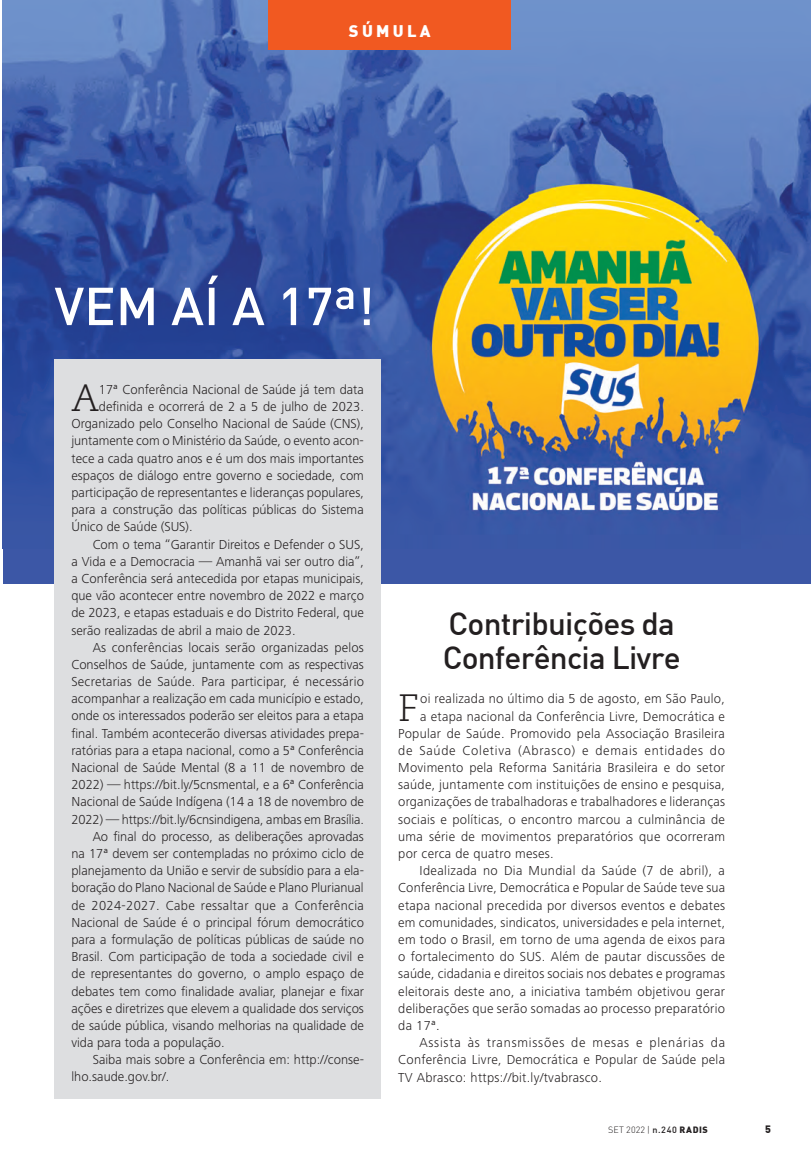
<style>
.page{position:relative;width:811px;height:1171px;background:#fff}
.page>*{position:absolute;margin:0;border:0;box-sizing:border-box;transform-origin:0 0}
.t1{font:500 52.5px "DIN";color:#fff}
.t2{font:300 38.1px "Caecilia LT Std";color:#231f20}
.t3{font:500 31.5px/34.3px "DIN";letter-spacing:-.025em;color:#231f20}
.t4{font:900 16.5px "DIN";letter-spacing:.2em;color:#fff}
.t5{font:300 13.5px "Frutiger Next LT";color:#231f20}
.t6{font:300 13.5px "Frutiger Next LT";letter-spacing:.02em;color:#231f20}
.t7{font:300 13.5px "Frutiger Next LT";letter-spacing:.055em;color:#231f20}
.t8{font:300 13.5px "Frutiger Next LT";letter-spacing:.025em;color:#231f20}
.t9{font:900 10.5px "DIN";color:#231f20}
.t10{font:300 9px "DIN";letter-spacing:.02em;color:#231f20}
.s1{font-weight:500}
.s2{font-weight:900}
</style>
<div class="page">
<div style="left:3px;top:350px;width:807px;height:233px;background:#3c57a6"></div>
<img style="left:3px;top:0;width:807px;height:517px">
<div style="left:54px;top:359px;width:327px;height:739px;background:#dddee0"></div>
<div style="left:268px;top:0;width:243px;height:50px;background:#f15921"></div>
<p class="t4" style="left:349px;top:20px;width:83px">SÚMULA</p>
<h1 class="t1" style="left:54px;top:273px;width:321px">VEM AÍ A 17ª!</h1>
<h2 class="t2" style="left:71px;top:376px;width:29px">A</h2>
<p class="t5" style="left:99px;top:382px;width:266px">17ª Conferência Nacional de Saúde já tem data</p>
<p class="t5" style="left:99px;top:399px;width:266px">definida e ocorrerá de 2 a 5 de julho de 2023.</p>
<p class="t5" style="left:71px;top:416px;width:294px">Organizado pelo Conselho Nacional de Saúde (CNS),</p>
<p class="t5" style="left:71px;top:433px;width:294px">juntamente com o Ministério da Saúde, o evento acon-</p>
<p class="t5" style="left:71px;top:451px;width:294px">tece a cada quatro anos e é um dos mais importantes</p>
<p class="t5" style="left:71px;top:468px;width:294px">espaços de diálogo entre governo e sociedade, com</p>
<p class="t5" style="left:71px;top:485px;width:294px">participação de representantes e lideranças populares,</p>
<p class="t5" style="left:71px;top:502px;width:294px">para a construção das políticas públicas do Sistema</p>
<p class="t5" style="left:71px;top:519px;width:123px">Único de Saúde (SUS).</p>
<p class="t5" style="left:93px;top:537px;width:273px">Com o tema “Garantir Direitos e Defender o SUS,</p>
<p class="t5" style="left:71px;top:554px;width:294px">a Vida e a Democracia — Amanhã vai ser outro dia”,</p>
<p class="t5" style="left:71px;top:571px;width:294px">a Conferência será antecedida por etapas municipais,</p>
<p class="t5" style="left:71px;top:588px;width:294px">que vão acontecer entre novembro de 2022 e março</p>
<p class="t5" style="left:71px;top:605px;width:294px">de 2023, e etapas estaduais e do Distrito Federal, que</p>
<p class="t5" style="left:71px;top:622px;width:226px">serão realizadas de abril a maio de 2023.</p>
<p class="t5" style="left:93px;top:640px;width:273px">As conferências locais serão organizadas pelos</p>
<p class="t5" style="left:71px;top:657px;width:294px">Conselhos de Saúde, juntamente com as respectivas</p>
<p class="t5" style="left:71px;top:674px;width:294px">Secretarias de Saúde. Para participar, é necessário</p>
<p class="t5" style="left:71px;top:691px;width:294px">acompanhar a realização em cada município e estado,</p>
<p class="t5" style="left:71px;top:708px;width:294px">onde os interessados poderão ser eleitos para a etapa</p>
<p class="t5" style="left:71px;top:726px;width:294px">final. Também acontecerão diversas atividades prepa-</p>
<p class="t5" style="left:71px;top:743px;width:294px">ratórias para a etapa nacional, como a 5ª Conferência</p>
<p class="t5" style="left:71px;top:760px;width:294px">Nacional de Saúde Mental (8 a 11 de novembro de</p>
<p class="t5" style="left:71px;top:777px;width:294px">2022) — https://bit.ly/5cnsmental, e a 6ª Conferência</p>
<p class="t5" style="left:71px;top:794px;width:294px">Nacional de Saúde Indígena (14 a 18 de novembro de</p>
<p class="t5" style="left:71px;top:811px;width:294px">2022) — https://bit.ly/6cnsindigena, ambas em Brasília.</p>
<p class="t5" style="left:93px;top:829px;width:273px">Ao final do processo, as deliberações aprovadas</p>
<p class="t5" style="left:71px;top:846px;width:294px">na 17ª devem ser contempladas no próximo ciclo de</p>
<p class="t5" style="left:71px;top:863px;width:294px">planejamento da União e servir de subsídio para a ela-</p>
<p class="t5" style="left:71px;top:880px;width:294px">boração do Plano Nacional de Saúde e Plano Plurianual</p>
<p class="t8" style="left:71px;top:897px;width:294px">de 2024-2027. Cabe ressaltar que a Conferência</p>
<p class="t5" style="left:71px;top:915px;width:294px">Nacional de Saúde é o principal fórum democrático</p>
<p class="t5" style="left:71px;top:932px;width:294px">para a formulação de políticas públicas de saúde no</p>
<p class="t5" style="left:71px;top:949px;width:294px">Brasil. Com participação de toda a sociedade civil e</p>
<p class="t5" style="left:71px;top:966px;width:294px">de representantes do governo, o amplo espaço de</p>
<p class="t5" style="left:71px;top:983px;width:294px">debates tem como finalidade avaliar, planejar e fixar</p>
<p class="t5" style="left:71px;top:1001px;width:294px">ações e diretrizes que elevem a qualidade dos serviços</p>
<p class="t5" style="left:71px;top:1018px;width:294px">de saúde pública, visando melhorias na qualidade de</p>
<p class="t5" style="left:71px;top:1035px;width:155px">vida para toda a população.</p>
<p class="t5" style="left:93px;top:1052px;width:273px">Saiba mais sobre a Conferência em: http://conse-</p>
<p class="t5" style="left:71px;top:1069px;width:100px">lho.saude.gov.br/.</p>
<h3 class="t3" style="left:442px;top:605px;width:239px">Contribuições da<br>Conferência Livre</h3>
<h2 class="t2" style="left:398px;top:686px;width:23px">F</h2>
<p class="t6" style="left:420px;top:691px;width:306px">oi realizada no último dia 5 de agosto, em São Paulo,</p>
<p class="t6" style="left:420px;top:708px;width:306px">a etapa nacional da Conferência Livre, Democrática e</p>
<p class="t6" style="left:398px;top:726px;width:328px">Popular de Saúde. Promovido pela Associação Brasileira</p>
<p class="t7" style="left:398px;top:743px;width:328px">de Saúde Coletiva (Abrasco) e demais entidades do</p>
<p class="t6" style="left:398px;top:760px;width:328px">Movimento pela Reforma Sanitária Brasileira e do setor</p>
<p class="t6" style="left:398px;top:777px;width:328px">saúde, juntamente com instituições de ensino e pesquisa,</p>
<p class="t5" style="left:398px;top:794px;width:328px">organizações de trabalhadoras e trabalhadores e lideranças</p>
<p class="t6" style="left:398px;top:812px;width:328px">sociais e políticas, o encontro marcou a culminância de</p>
<p class="t6" style="left:398px;top:829px;width:328px">uma série de movimentos preparatórios que ocorreram</p>
<p class="t6" style="left:398px;top:846px;width:157px">por cerca de quatro meses.</p>
<p class="t8" style="left:419px;top:863px;width:307px">Idealizada no Dia Mundial da Saúde (7 de abril), a</p>
<p class="t5" style="left:398px;top:880px;width:328px">Conferência Livre, Democrática e Popular de Saúde teve sua</p>
<p class="t6" style="left:398px;top:897px;width:328px">etapa nacional precedida por diversos eventos e debates</p>
<p class="t5" style="left:398px;top:915px;width:328px">em comunidades, sindicatos, universidades e pela internet,</p>
<p class="t6" style="left:398px;top:932px;width:328px">em todo o Brasil, em torno de uma agenda de eixos para</p>
<p class="t6" style="left:398px;top:949px;width:328px">o fortalecimento do SUS. Além de pautar discussões de</p>
<p class="t5" style="left:398px;top:966px;width:328px">saúde, cidadania e direitos sociais nos debates e programas</p>
<p class="t6" style="left:398px;top:983px;width:328px">eleitorais deste ano, a iniciativa também objetivou gerar</p>
<p class="t6" style="left:398px;top:1001px;width:328px">deliberações que serão somadas ao processo preparatório</p>
<p class="t5" style="left:398px;top:1018px;width:43px">da 17ª.</p>
<p class="t7" style="left:419px;top:1035px;width:307px">Assista às transmissões de mesas e plenárias da</p>
<p class="t6" style="left:398px;top:1052px;width:328px">Conferência Livre, Democrática e Popular de Saúde pela</p>
<p class="t6" style="left:398px;top:1069px;width:205px">TV Abrasco: https://bit.ly/tvabrasco.</p>
<p class="t10" style="left:608px;top:1124px;width:101px">SET 2022 | <span class="s1">n.240</span> <span class="s2">RADIS</span></p>
<p class="t9" style="left:765px;top:1122px;width:7px">5</p>
</div>
